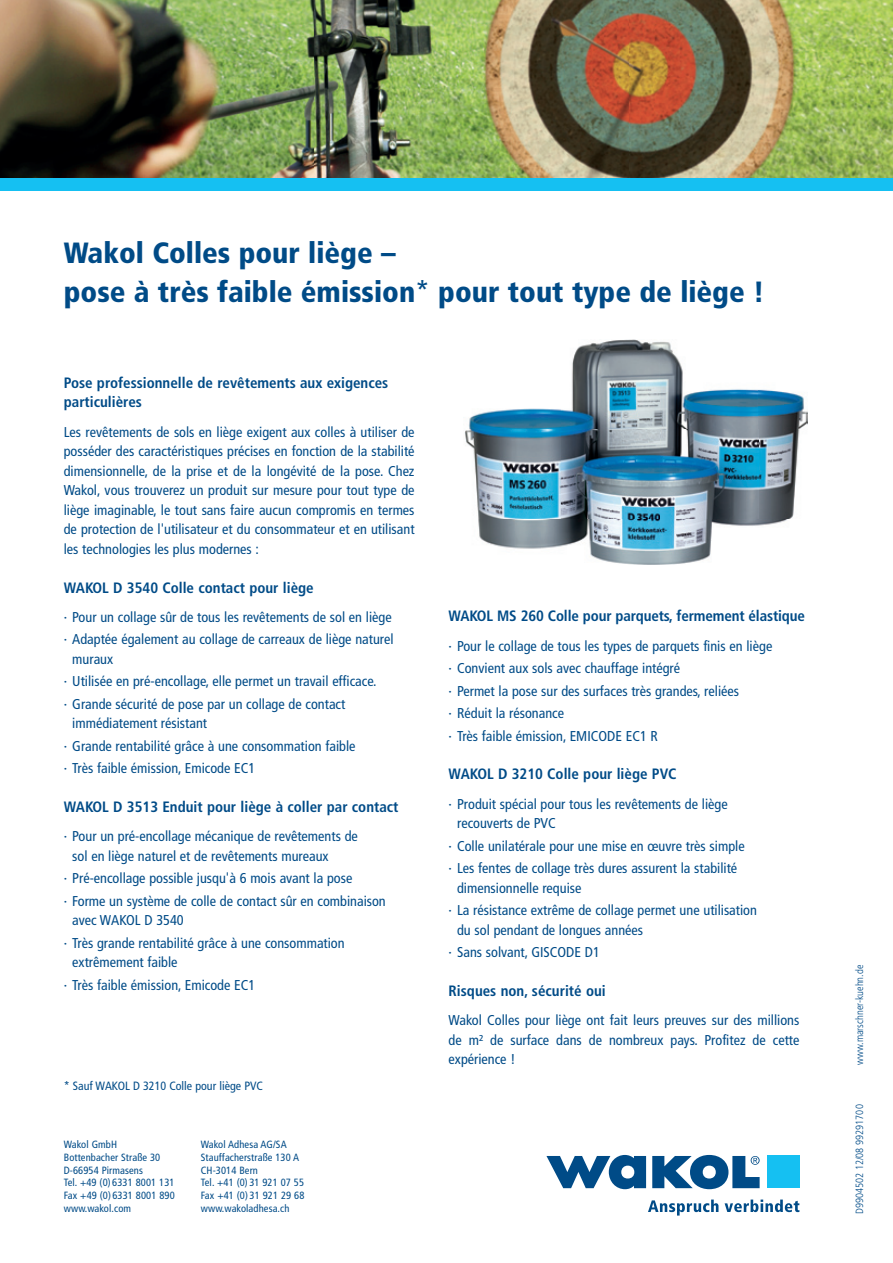
<style>
.page{position:relative;width:893px;height:1263px;background:#fff}
.page>*{position:absolute;margin:0;border:0;box-sizing:border-box;transform-origin:0 0}
.t1{font:900 condensed 29.25px/38.2px "Frutiger";color:#004b87}
.t2{font:700 condensed 15px/19.5px "Frutiger";color:#004b87}
.t3{font:condensed 14.25px/22.5px "Frutiger";color:#004b87}
.t4{font:condensed 12px "Frutiger";color:#004b87}
.t5{font:condensed 10.5px/12.8px "Frutiger";letter-spacing:.01em;color:#004b87}
.t6{font:300 condensed 10.5px "Frutiger";color:#004b87}
.s1{font-weight:400}
</style>
<div class="page">
<img style="left:0;top:0;width:893px;height:179px">
<div style="left:0;top:179px;width:893px;height:12px;background:#15c0f2"></div>
<svg style="left:648px;top:1199px;width:70px;height:16px"></svg>
<svg style="left:725px;top:1199px;width:74px;height:13px"></svg>
<svg style="left:546px;top:1155px;width:100px;height:34px"></svg>
<svg style="left:652px;top:1155px;width:108px;height:34px"></svg>
<div style="left:767px;top:1156px;width:32px;height:32px;background:#15c0f2"></div>
<img style="left:464px;top:339px;width:344px;height:225px">
<h1 class="t1" style="left:64px;top:234px;width:702px">Wakol Colles pour liège –<br>pose à très faible émission<span class="s1">*</span> pour tout type de liège !</h1>
<p class="t2" style="left:64px;top:373px;width:326px">Pose professionnelle de revêtements aux exigences particulières</p>
<p class="t3" style="left:64px;top:422px;width:352px;line-height:19.5px;text-align:justify">Les revêtements de sols en liège exigent aux colles à utiliser de posséder des caractéristiques précises en fonction de la stabilité dimensionnelle, de la prise et de la longévité de la pose. Chez Wakol, vous trouverez un produit sur mesure pour tout type de liège imaginable, le tout sans faire aucun compromis en termes de protection de l'utilisateur et du consommateur et en utilisant les technologies les plus modernes :</p>
<p class="t2" style="left:64px;top:578px;width:251px">WAKOL D 3540 Colle contact pour liège</p>
<p class="t3" style="left:64px;top:606px;width:331px">· Pour un collage sûr de tous les revêtements de sol en liège · Adaptée également au collage de carreaux de liège naturel</p>
<p class="t3" style="left:64px;top:648px;width:314px;text-indent:9px">muraux<br>· Utilisée en pré-encollage, elle permet un travail efficace. · Grande sécurité de pose par un collage de contact</p>
<p class="t3" style="left:64px;top:712px;width:293px;text-indent:9px">immédiatement résistant<br>· Grande rentabilité grâce à une consommation faible · Très faible émission, Emicode EC1</p>
<p class="t2" style="left:64px;top:797px;width:336px">WAKOL D 3513 Enduit pour liège à coller par contact</p>
<p class="t3" style="left:72px;top:827px;width:287px;line-height:19.5px;text-indent:-9px">· Pour un pré-encollage mécanique de revêtements de sol en liège naturel et de revêtements mureaux</p>
<p class="t3" style="left:64px;top:867px;width:324px">· Pré-encollage possible jusqu'à 6 mois avant la pose<br>· Forme un système de colle de contact sûr en combinaison</p>
<p class="t3" style="left:64px;top:909px;width:282px;text-indent:9px">avec WAKOL D 3540<br>· Très grande rentabilité grâce à une consommation</p>
<p class="t3" style="left:64px;top:951px;width:193px;text-indent:9px">extrêmement faible<br>· Très faible émission, Emicode EC1</p>
<p class="t4" style="left:64px;top:1078px;width:201px">* Sauf WAKOL D 3210 Colle pour liège PVC</p>
<p class="t5" style="left:64px;top:1138px;width:112px">Wakol GmbH<br>Bottenbacher Straße 30<br>D-66954 Pirmasens<br>Tel. +49 (0) 6331 8001 131<br>Fax +49 (0) 6331 8001 890 www.wakol.com</p>
<p class="t5" style="left:201px;top:1138px;width:105px">Wakol Adhesa AG/SA<br>Stauffacherstraße 130 A<br>CH-3014 Bern<br>Tel. +41 (0) 31 921 07 55<br>Fax +41 (0) 31 921 29 68 www.wakoladhesa.ch</p>
<p class="t2" style="left:449px;top:606px;width:358px">WAKOL MS 260 Colle pour parquets, fermement élastique</p>
<p class="t3" style="left:449px;top:634px;width:325px">· Pour le collage de tous les types de parquets finis en liège · Convient aux sols avec chauffage intégré<br>· Permet la pose sur des surfaces très grandes, reliées<br>· Réduit la résonance<br>· Très faible émission, EMICODE EC1 R</p>
<p class="t2" style="left:449px;top:764px;width:229px">WAKOL D 3210 Colle pour liège PVC</p>
<p class="t3" style="left:457px;top:794px;width:272px;line-height:19.5px;text-indent:-9px">· Produit spécial pour tous les revêtements de liège recouverts de PVC</p>
<p class="t3" style="left:449px;top:834px;width:298px">· Colle unilatérale pour une mise en œuvre très simple · Les fentes de collage très dures assurent la stabilité</p>
<p class="t3" style="left:449px;top:876px;width:310px;text-indent:9px">dimensionnelle requise<br>· La résistance extrême de collage permet une utilisation</p>
<p class="t3" style="left:449px;top:918px;width:196px;text-indent:9px">du sol pendant de longues années · Sans solvant, GISCODE D1</p>
<p class="t2" style="left:449px;top:981px;width:159px">Risques non, sécurité oui</p>
<p class="t3" style="left:449px;top:1011px;width:352px;line-height:19.5px;text-align:justify">Wakol Colles pour liège ont fait leurs preuves sur des millions de m² de surface dans de nombreux pays. Profitez de cette expérience !</p>
<p class="t6" style="left:854px;top:1065px;width:101px;rotate:-90deg">www.marschner-kuehn.de</p>
<p class="t6" style="left:854px;top:1214px;width:111px;rotate:-90deg">D9904502 12/08 99291700</p>
</div>
